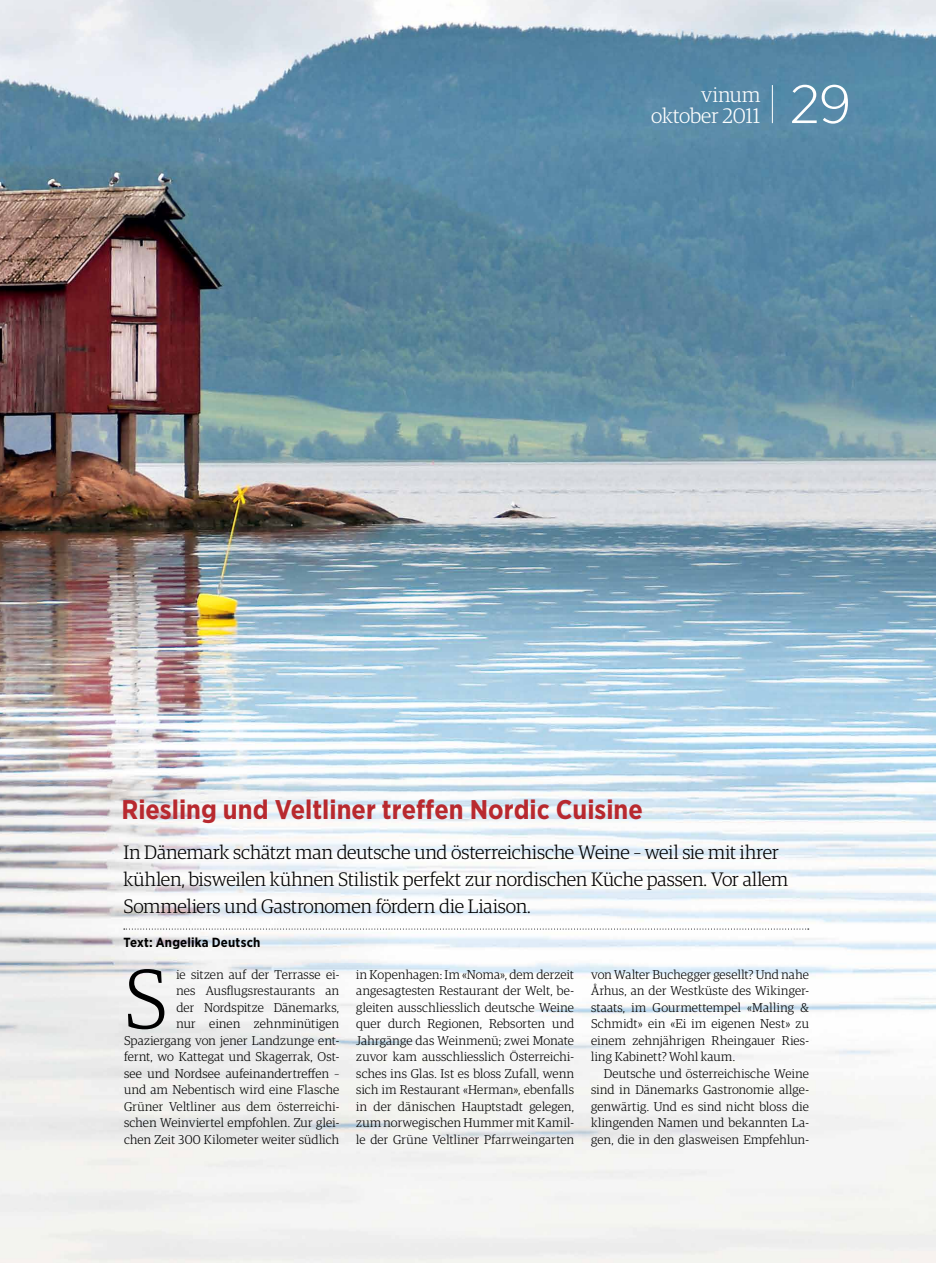
<style>
.page{position:relative;width:936px;height:1263px;background:#fff}
.page>*{position:absolute;margin:0;border:0;box-sizing:border-box;transform-origin:0 0}
.t1{font:300 84.15px "Guardian Egyp";color:#000}
.t2{font:300 54px "Gotham Narrow";color:#fff;scale:1.1 1}
.t3{font:700 27px "Gotham Narrow";color:#b8292f}
.t4{font:300 21px/21px "Guardian Egyp";letter-spacing:-.005em;color:#fff;text-align:right}
.t5{font:300 19.5px/27px "Guardian Egyp";letter-spacing:-.005em;color:#000}
.t6{font:700 13.2px "Gotham Narrow";letter-spacing:.015em;color:#000}
.t7{font:300 12.75px/16.5px "Guardian Egyp";letter-spacing:.015em;color:#000;text-align:justify}
</style>
<div class="page">
<img style="left:0;top:0;width:935px;height:1263px">
<hr style="left:772px;top:85px;width:1px;height:38px;background:#fff">
<svg style="left:124px;top:928px;width:684px;height:1px"></svg>
<h3 class="t4" style="left:651px;top:83px;width:111px">vinum oktober 2011</h3>
<h2 class="t2" style="left:789px;top:71px;width:58px">29</h2>
<h3 class="t3" style="left:121px;top:792px;width:523px">Riesling und Veltliner treffen Nordic Cuisine</h3>
<h3 class="t5" style="left:123px;top:838px;width:666px">In Dänemark schätzt man deutsche und österreichische Weine – weil sie mit ihrer kühlen, bisweilen kühnen Stilistik perfekt zur nordischen Küche passen. Vor allem<br>Sommeliers und Gastronomen fördern die Liaison.</h3>
<p class="t6" style="left:123px;top:933px;width:139px">Text: Angelika Deutsch</p>
<h1 class="t1" style="left:124px;top:943px;width:45px">S</h1>
<p class="t7" style="left:356px;top:965px;width:219px">in Kopenhagen: Im «Noma», dem derzeit angesagtesten Restaurant der Welt, be&shy;gleiten ausschliesslich deutsche Weine quer durch Regionen, Rebsorten und Jahrgänge das Weinmenü; zwei Monate zuvor kam ausschliesslich Österreichi&shy;sches ins Glas. Ist es bloss Zufall, wenn sich im Restaurant «Herman», ebenfalls in der dänischen Hauptstadt gelegen, zum norwegischen Hummer mit Kamil&shy;le der Grüne Veltliner Pfarrweingarten</p>
<p class="t7" style="left:124px;top:965px;width:217px;text-align:right">ie sitzen auf der Terrasse ei-<br>nes Ausflugsrestaurants an<br>der Nordspitze Dänemarks,<br>nur einen zehnminütigen Spaziergang von jener Landzunge ent&shy;fernt, wo Kattegat und Skagerrak, Ost&shy;see und Nordsee aufeinandertreffen – und am Nebentisch wird eine Flasche Grüner Veltliner aus dem österreichi&shy;schen Weinviertel empfohlen. Zur glei&shy;chen Zeit 300 Kilometer weiter südlich</p>
<p class="t7" style="left:591px;top:965px;width:219px">von Walter Buchegger gesellt? Und nahe Århus, an der Westküste des Wikinger&shy;staats, im Gourmettempel «Malling &amp; Schmidt» ein «Ei im eigenen Nest» zu einem zehnjährigen Rheingauer Ries&shy;ling Kabinett? Wohl kaum.</p>
<p class="t7" style="left:591px;top:1064px;width:219px;text-indent:13px">Deutsche und österreichische Weine sind in Dänemarks Gastronomie allge&shy;genwärtig. Und es sind nicht bloss die klingenden Namen und bekannten La&shy;gen, die in den glasweisen Empfehlun-</p>
</div>
